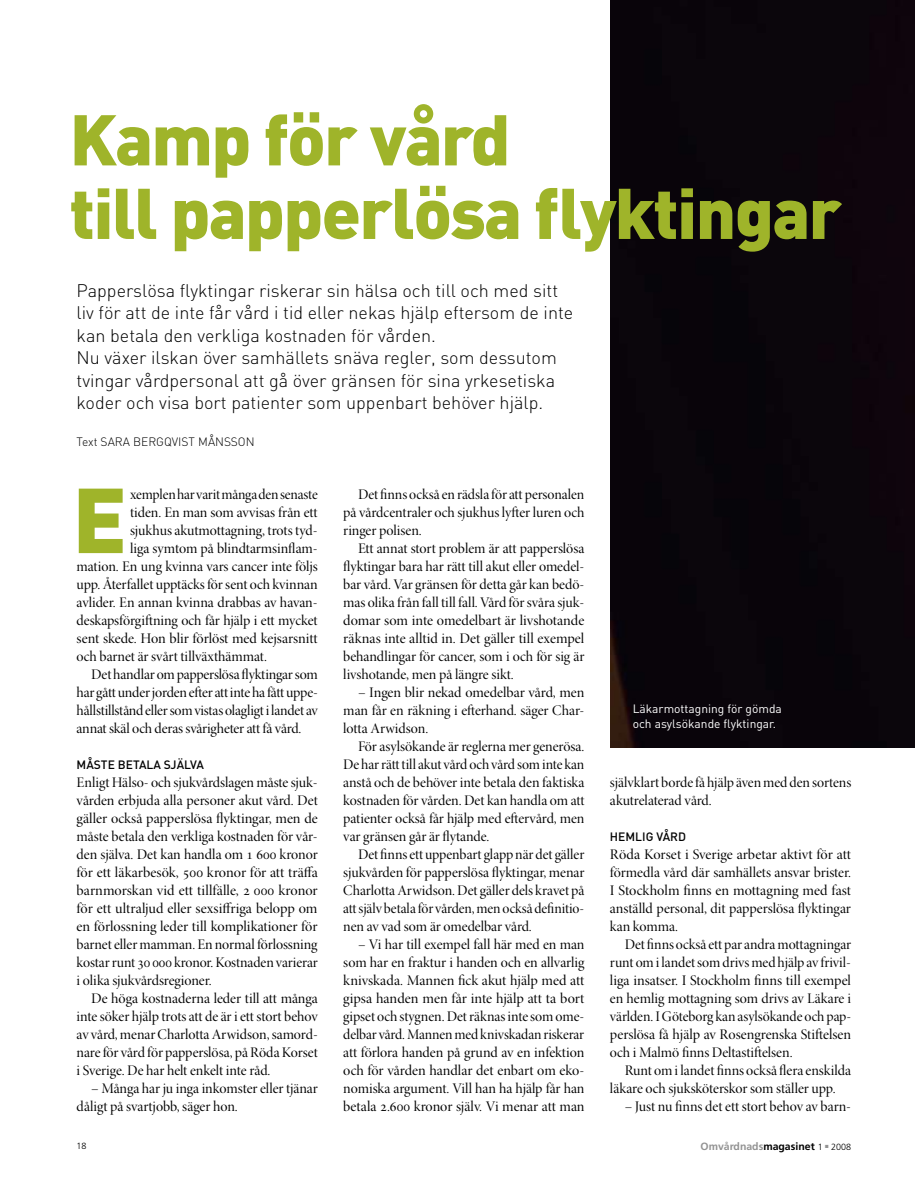
<style>
.page{position:relative;width:915px;height:1191px;background:#fff}
.page>*{position:absolute;margin:0;border:0;box-sizing:border-box;transform-origin:0 0}
.t1{font:900 90.6px "DIN";color:#9fb42a}
.t2{font:900 70.5px/73.5px "DIN";letter-spacing:-.025em;color:#9fb42a}
.t3{font:300 18px/22.5px "DIN";color:#000}
.t4{font:14.7px/18px "Minion Pro Disp";letter-spacing:-.005em;color:#000;text-align:justify}
.t5{font:12px/15px "DIN";color:#fff}
.t6{font:500 12px "DIN";color:#000}
.t7{font:300 12px "DIN";color:#000}
.t8{font:700 10.5px "Frutiger LT Std";color:#939393}
.t9{font:300 9px "Frutiger LT Std";color:#000}
.s1{color:#000}
.s2{font-weight:300;font-size:9px;color:#000}
</style>
<div class="page">
<div style="left:610px;top:0;width:304px;height:747px;background:#0b050c"></div>
<h2 class="t2" style="left:69px;top:99px;width:773px">Kamp för vård<br>till papperlösa flyktingar</h2>
<p class="t3" style="left:77px;top:279px;width:498px">Papperslösa flyktingar riskerar sin hälsa och till och med sitt liv för att de inte får vård i tid eller nekas hjälp eftersom de inte kan betala den verkliga kostnaden för vården.<br>Nu växer ilskan över samhällets snäva regler, som dessutom tvingar vårdpersonal att gå över gränsen för sina yrkesetiska koder och visa bort patienter som uppenbart behöver hjälp.</p>
<p class="t7" style="left:77px;top:434px;width:179px">Text SARA BERGQVIST MÅNSSON</p>
<h1 class="t1" style="left:72px;top:459px;width:57px">E</h1>
<p class="t4" style="left:130px;top:486px;width:189px">xemplen har varit många den senaste</p>
<p class="t4" style="left:130px;top:504px;width:189px">tiden. En man som avvisas från ett</p>
<p class="t4" style="left:130px;top:522px;width:189px">sjukhus akutmottagning, trots tyd-</p>
<p class="t4" style="left:130px;top:540px;width:189px">liga symtom på blindtarmsinflam-</p>
<p class="t4" style="left:77px;top:558px;width:242px">mation. En ung kvinna vars cancer inte följs</p>
<p class="t4" style="left:77px;top:576px;width:242px">upp. Återfallet upptäcks för sent och kvinnan</p>
<p class="t4" style="left:77px;top:594px;width:242px">avlider. En annan kvinna drabbas av havan-</p>
<p class="t4" style="left:77px;top:612px;width:242px">deskapsförgiftning och får hjälp i ett mycket</p>
<p class="t4" style="left:77px;top:630px;width:242px">sent skede. Hon blir förlöst med kejsarsnitt</p>
<p class="t4" style="left:77px;top:648px;width:192px">och barnet är svårt tillväxthämmat.</p>
<p class="t4" style="left:91px;top:666px;width:228px">Det handlar om papperslösa flyktingar som</p>
<p class="t4" style="left:77px;top:684px;width:243px">har gått under jorden efter att inte ha fått uppe-</p>
<p class="t4" style="left:77px;top:702px;width:243px">hållstillstånd eller som vistas olagligt i landet av</p>
<p class="t4" style="left:77px;top:720px;width:226px">annat skäl och deras svårigheter att få vård.</p>
<p class="t6" style="left:77px;top:757px;width:129px">MÅSTE BETALA SJÄLVA</p>
<p class="t4" style="left:77px;top:774px;width:243px">Enligt Hälso- och sjukvårdslagen måste sjuk&shy;vården erbjuda alla personer akut vård. Det gäller också papperslösa flyktingar, men de måste betala den verkliga kostnaden för vår&shy;den själva. Det kan handla om 1 600 kronor för ett läkarbesök, 500 kronor för att träffa barnmorskan vid ett tillfälle, 2 000 kronor för ett ultraljud eller sexsiffriga belopp om en förlossning leder till komplikationer för barnet eller mamman. En normal förlossning kostar runt 30 000 kronor. Kostnaden varierar i olika sjukvårdsregioner.</p>
<p class="t4" style="left:77px;top:990px;width:243px;text-indent:15px">De höga kostnaderna leder till att många inte söker hjälp trots att de är i ett stort behov av vård, menar Charlotta Arwidson, samord&shy;nare för vård för papperslösa, på Röda Korset i Sverige. De har helt enkelt inte råd.</p>
<p class="t4" style="left:77px;top:1080px;width:242px;text-indent:15px">– Många har ju inga inkomster eller tjänar dåligt på svartjobb, säger hon.</p>
<p class="t4" style="left:343px;top:486px;width:242px;text-indent:15px">Det finns också en rädsla för att personalen på vårdcentraler och sjukhus lyfter luren och ringer polisen.</p>
<p class="t4" style="left:343px;top:540px;width:242px;text-indent:15px">Ett annat stort problem är att papperslösa flyktingar bara har rätt till akut eller omedel&shy;bar vård. Var gränsen för detta går kan bedö&shy;mas olika från fall till fall. Vård för svåra sjuk&shy;domar som inte omedelbart är livshotande räknas inte alltid in. Det gäller till exempel behandlingar för cancer, som i och för sig är livshotande, men på längre sikt.</p>
<p class="t4" style="left:343px;top:684px;width:243px;text-indent:15px">– Ingen blir nekad omedelbar vård, men man får en räkning i efterhand. säger Char&shy;lotta Arwidson.</p>
<p class="t4" style="left:343px;top:738px;width:242px;text-indent:15px">För asylsökande är reglerna mer generösa.<br>De har rätt till akut vård och vård som inte kan anstå och de behöver inte betala den faktiska kostnaden för vården. Det kan handla om att patienter också får hjälp med eftervård, men var gränsen går är flytande.</p>
<p class="t4" style="left:343px;top:846px;width:243px;text-indent:15px">Det finns ett uppenbart glapp när det gäller sjukvården för papperslösa flyktingar, menar Charlotta Arwidson. Det gäller dels kravet på att själv betala för vården, men också definitio&shy;nen av vad som är omedelbar vård.</p>
<p class="t4" style="left:343px;top:936px;width:243px;text-indent:15px">– Vi har till exempel fall här med en man som har en fraktur i handen och en allvarlig knivskada. Mannen fick akut hjälp med att gipsa handen men får inte hjälp att ta bort gipset och stygnen. Det räknas inte som ome&shy;delbar vård. Mannen med knivskadan riskerar att förlora handen på grund av en infektion och för vården handlar det enbart om eko&shy;nomiska argument. Vill han ha hjälp får han betala 2.600 kronor själv. Vi menar att man</p>
<p class="t5" style="left:632px;top:701px;width:151px">Läkarmottagning för gömda och asylsökande flyktingar.</p>
<p class="t4" style="left:609px;top:774px;width:243px">självklart borde få hjälp även med den sortens akutrelaterad vård.</p>
<p class="t6" style="left:609px;top:829px;width:78px">HEM LIG VÅRD</p>
<p class="t4" style="left:609px;top:846px;width:242px">Röda Korset i Sverige arbetar aktivt för att förmedla vård där samhällets ansvar brister.<br>I Stockholm finns en mottagning med fast anställd personal, dit papperslösa flyktingar kan komma.</p>
<p class="t4" style="left:609px;top:936px;width:243px;text-indent:15px">Det finns också ett par andra mottagningar runt om i landet som drivs med hjälp av frivil&shy;liga insatser. I Stockholm finns till exempel en hemlig mottagning som drivs av Läkare i världen. I Göteborg kan asylsökande och pap&shy;perslösa få hjälp av Rosengrenska Stiftelsen och i Malmö finns Deltastiftelsen.</p>
<p class="t4" style="left:609px;top:1062px;width:242px;text-indent:15px">Runt om i landet finns också flera enskilda läkare och sjuksköterskor som ställer upp.</p>
<p class="t4" style="left:624px;top:1098px;width:228px">– Just nu finns det ett stort behov av barn-</p>
<p class="t9" style="left:77px;top:1140px;width:12px">18</p>
<p class="t8" style="left:700px;top:1140px;width:152px">Omvårdnads<span class="s1">magasinet</span> <span class="s2">1</span> ■ <span class="s2">2008</span></p>
</div>
